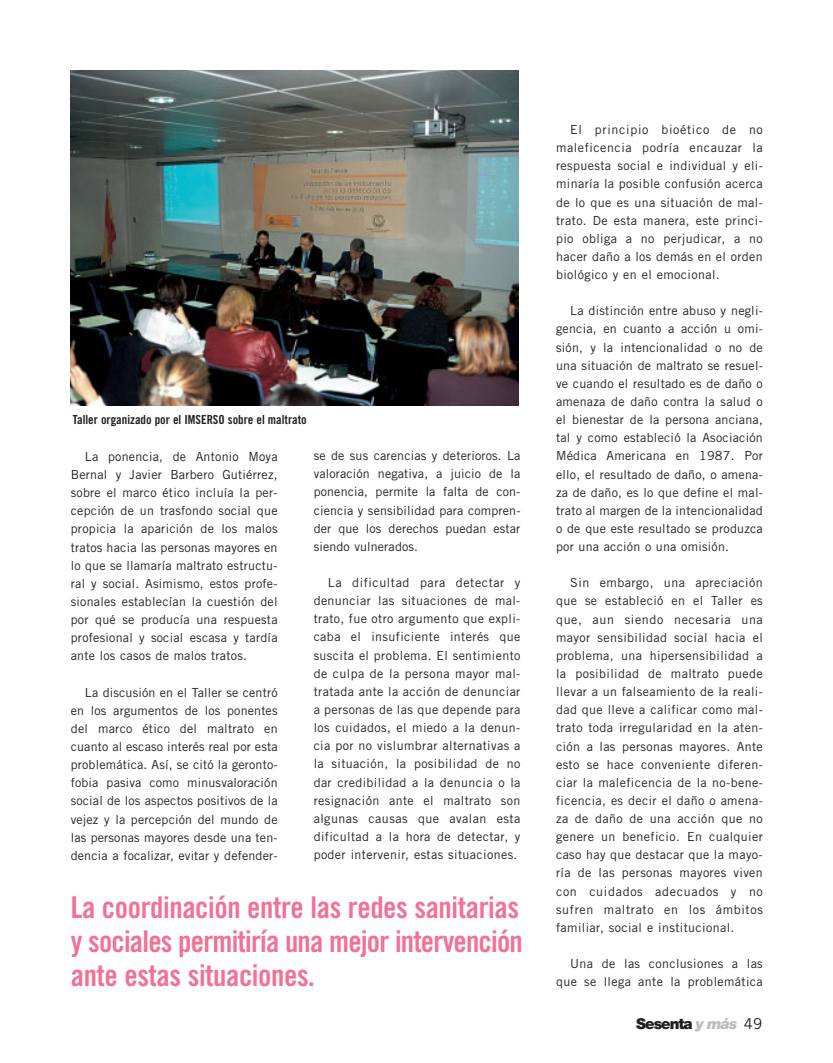
<style>
.page{position:relative;width:833px;height:1063px;background:#fff}
.page>*{position:absolute;margin:0;border:0;box-sizing:border-box;transform-origin:0 0}
.t1{font:30px/33.8px "Trade Gothic Bold Cond Twenty";letter-spacing:-.015em;color:#f17197}
.t2{font:900 15px "Helvetica Neue";letter-spacing:-.065em;color:#231f1f}
.t3{font:12.5px/18.1px "Trade Gothic";letter-spacing:.025em;color:#231f1f;text-align:justify}
.t4{font:12.5px "Trade Gothic Bold Cond Twenty";color:#231f1f}
.s1{font-style:italic;color:#bcbec0}
.s2{font-family:"Trade Gothic";font-weight:400}
</style>
<div class="page">
<img style="left:70px;top:70px;width:449px;height:336px">
<p class="t4" style="left:73px;top:415px;width:235px">Taller organizado por el IMSERSO sobre el maltrato</p>
<p class="t3" style="left:71px;top:448px;width:208px;text-indent:14px">La ponencia, de Antonio Moya Bernal y Javier Barbero Gutiérrez, sobre el marco ético incluía la per&shy;cepción de un trasfondo social que propicia la aparición de los malos tratos hacia las personas mayores en lo que se llamaría maltrato estructu&shy;ral y social. Asimismo, estos profe&shy;sionales establecían la cuestión del por qué se producía una respuesta profesional y social escasa y tardía ante los casos de malos tratos.</p>
<p class="t3" style="left:71px;top:684px;width:208px;text-indent:14px">La discusión en el Taller se centró en los argumentos de los ponentes del marco ético del maltrato en cuanto al escaso interés real por esta problemática. Así, se citó la geronto&shy;fobia pasiva como minusvaloración social de los aspectos positivos de la vejez y la percepción del mundo de las personas mayores desde una ten&shy;dencia a focalizar, evitar y defender-</p>
<p class="t3" style="left:313px;top:447px;width:208px">se de sus carencias y deterioros. La valoración negativa, a juicio de la ponencia, permite la falta de con&shy;ciencia y sensibilidad para compren&shy;der que los derechos puedan estar siendo vulnerados.</p>
<p class="t3" style="left:313px;top:574px;width:208px;text-indent:14px">La dificultad para detectar y denunciar las situaciones de mal&shy;trato, fue otro argumento que expli&shy;caba el insuficiente interés que suscita el problema. El sentimiento de culpa de la persona mayor mal&shy;tratada ante la acción de denunciar a personas de las que depende para los cuidados, el miedo a la denun&shy;cia por no vislumbrar alternativas a la situación, la posibilidad de no dar credibilidad a la denuncia o la resignación ante el maltrato son algunas causas que avalan esta dificultad a la hora de detectar, y poder intervenir, estas situaciones.</p>
<h1 class="t1" style="left:71px;top:893px;width:453px">La coordinación entre las redes sanitarias y sociales permitiría una mejor intervención ante estas situaciones.</h1>
<p class="t3" style="left:556px;top:122px;width:208px;text-indent:14px">El principio bioético de no maleficencia podría encauzar la respuesta social e individual y eli&shy;minaría la posible confusión acerca de lo que es una situación de mal&shy;trato. De esta manera, este princi&shy;pio obliga a no perjudicar, a no hacer daño a los demás en el orden biológico y en el emocional.</p>
<p class="t3" style="left:556px;top:303px;width:208px;text-indent:14px">La distinción entre abuso y negli&shy;gencia, en cuanto a acción u omi&shy;sión, y la intencionalidad o no de una situación de maltrato se resuel&shy;ve cuando el resultado es de daño o amenaza de daño contra la salud o el bienestar de la persona anciana, tal y como estableció la Asociación Médica Americana en 1987. Por ello, el resultado de daño, o amena&shy;za de daño, es lo que define el mal&shy;trato al margen de la intencionalidad o de que este resultado se produzca por una acción o una omisión.</p>
<p class="t3" style="left:556px;top:575px;width:208px;text-indent:14px">Sin embargo, una apreciación que se estableció en el Taller es que, aun siendo necesaria una mayor sensibilidad social hacia el problema, una hipersensibilidad a la posibilidad de maltrato puede llevar a un falseamiento de la reali&shy;dad que lleve a calificar como mal&shy;trato toda irregularidad en la aten&shy;ción a las personas mayores. Ante esto se hace conveniente diferen&shy;ciar la maleficencia de la no-bene&shy;ficencia, es decir el daño o amena&shy;za de daño de una acción que no genere un beneficio. En cualquier caso hay que destacar que la mayo&shy;ría de las personas mayores viven con cuidados adecuados y no sufren maltrato en los ámbitos familiar, social e institucional.</p>
<p class="t3" style="left:556px;top:955px;width:208px;text-align:right">Una de las conclusiones a las que se llega ante la problemática</p>
<p class="t2" style="left:636px;top:1018px;width:127px">Sesenta <span class="s1">y más</span> <span class="s2">49</span></p>
</div>
